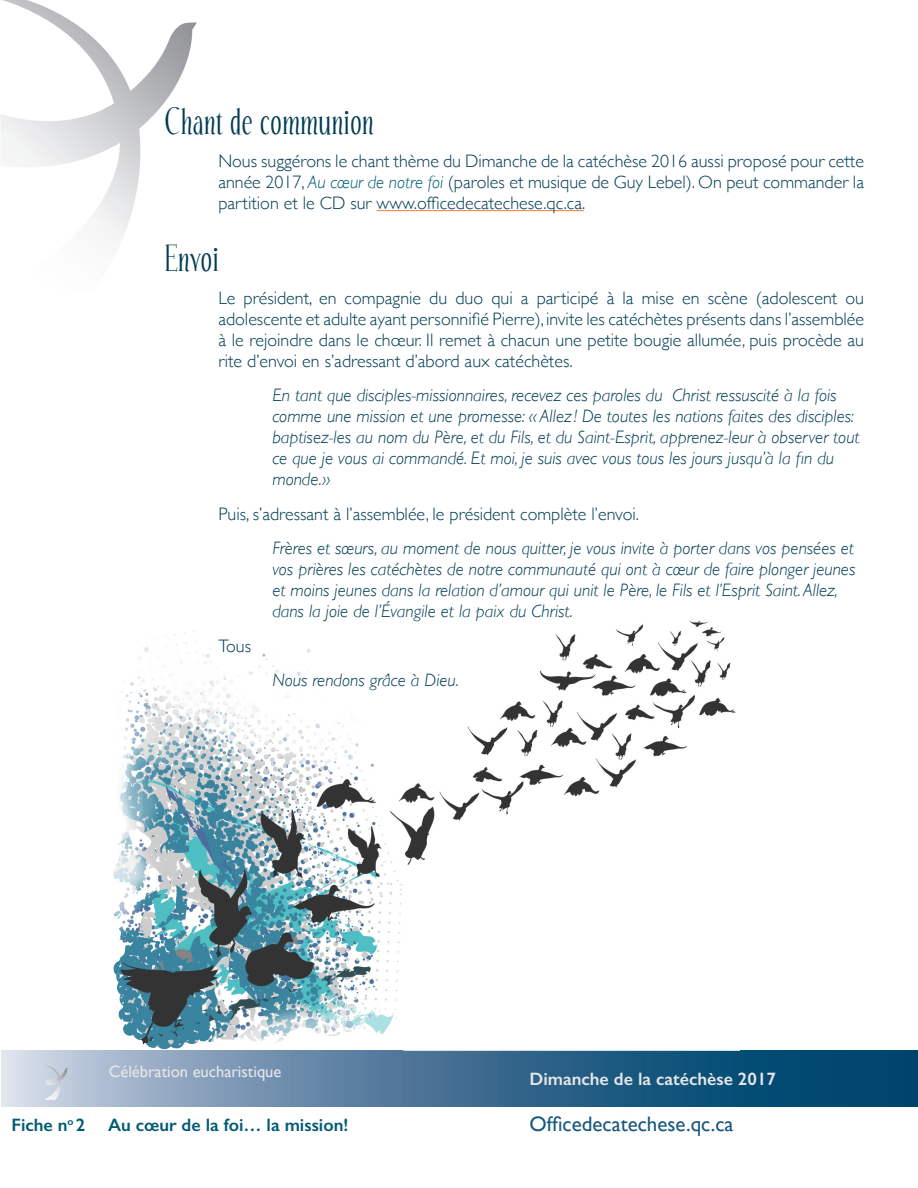
<style>
.page{position:relative;width:918px;height:1188px;background:#fff}
.page>*{position:absolute;margin:0;border:0;box-sizing:border-box;transform-origin:0 0}
.sous-titre{font:36px "Echelon";color:#003c53}
.t1{font:21px "Gill Sans";color:#18587f}
.tx_reg_italique_bleu{font:italic 300 18px/21px "Gill Sans";color:#003c53}
.tx_reg{font:300 18px/21px "Gill Sans";color:#003c53;text-align:justify}
.t2{font:600 18px "Gill Sans";color:#005b75}
.t3{font:600 18px "Gill Sans";color:#e6e7e9}
.t4{font:16.5px "Gill Sans";color:#e6e7e9}
.t5{font:600 10.5px "Gill Sans";color:#005b75}
.s1{font-style:italic;color:#005b75}
.s2{font-size:18px}
</style>
<div class="page">
<img style="left:1px;top:0;width:196px;height:243px">
<svg style="left:2px;top:1050px;width:916px;height:57px;background:#4c789a"></svg>
<img style="left:45px;top:1065px;width:26px;height:34px">
<img style="left:113px;top:620px;width:623px;height:430px">
<hr style="left:377px;top:210px;width:207px;height:1px;background:#f67d36">
<p class="sous-titre" style="left:164px;top:101px;width:211px">Chant de communion</p>
<p class="tx_reg" style="left:218px;top:150px;width:647px">Nous suggérons le chant thème du Dimanche de la catéchèse 2016 aussi proposé pour cette année 2017, <span class="s1">Au cœur de notre foi</span> (paroles et musique de Guy Lebel). On peut commander la partition et le CD sur www.officedecatechese.qc.ca.</p>
<p class="sous-titre" style="left:164px;top:237px;width:56px">Envoi</p>
<p class="tx_reg" style="left:218px;top:287px;width:647px">Le président, en compagnie du duo qui a participé à la mise en scène (adolescent ou adolescente et adulte ayant personnifié Pierre), invite les catéchètes présents dans l’assemblée à le rejoindre dans le chœur. Il remet à chacun une petite bougie allumée, puis procède au rite d’envoi en s’adressant d’abord aux catéchètes.</p>
<p class="tx_reg_italique_bleu" style="left:272px;top:385px;width:589px">En tant que disciples-missionnaires, recevez ces paroles du Christ ressuscité à la fois comme une mission et une promesse: « Allez ! De toutes les nations faites des disciples: baptisez-les au nom du Père, et du Fils, et du Saint-Esprit, apprenez-leur à observer tout ce que je vous ai commandé. Et moi, je suis avec vous tous les jours jusqu’à la fin du monde.»</p>
<p class="tx_reg" style="left:218px;top:503px;width:422px">Puis, s’adressant à l’assemblée, le président complète l’envoi.</p>
<p class="tx_reg_italique_bleu" style="left:272px;top:538px;width:585px">Frères et sœurs, au moment de nous quitter, je vous invite à porter dans vos pensées et vos prières les catéchètes de notre communauté qui ont à cœur de faire plonger jeunes et moins jeunes dans la relation d’amour qui unit le Père, le Fils et l’Esprit Saint. Allez, dans la joie de l’Évangile et la paix du Christ.</p>
<p class="tx_reg" style="left:218px;top:635px;width:34px">Tous</p>
<p class="tx_reg_italique_bleu" style="left:272px;top:670px;width:188px">Nous rendons grâce à Dieu.</p>
<p class="t4" style="left:109px;top:1062px;width:174px">Célébration eucharistique</p>
<p class="t3" style="left:530px;top:1068px;width:248px">Dimanche de la catéchèse 2017</p>
<p class="t2" style="left:11px;top:1114px;width:58px">Fiche n</p>
<p class="t2" style="left:108px;top:1114px;width:242px">Au cœur de la foi… la mission!</p>
<p class="t1" style="left:530px;top:1111px;width:206px">Officedecatechese.qc.ca</p>
<p class="t5" style="left:68px;top:1115px;width:19px">o<span class="s2">2</span></p>
</div>
